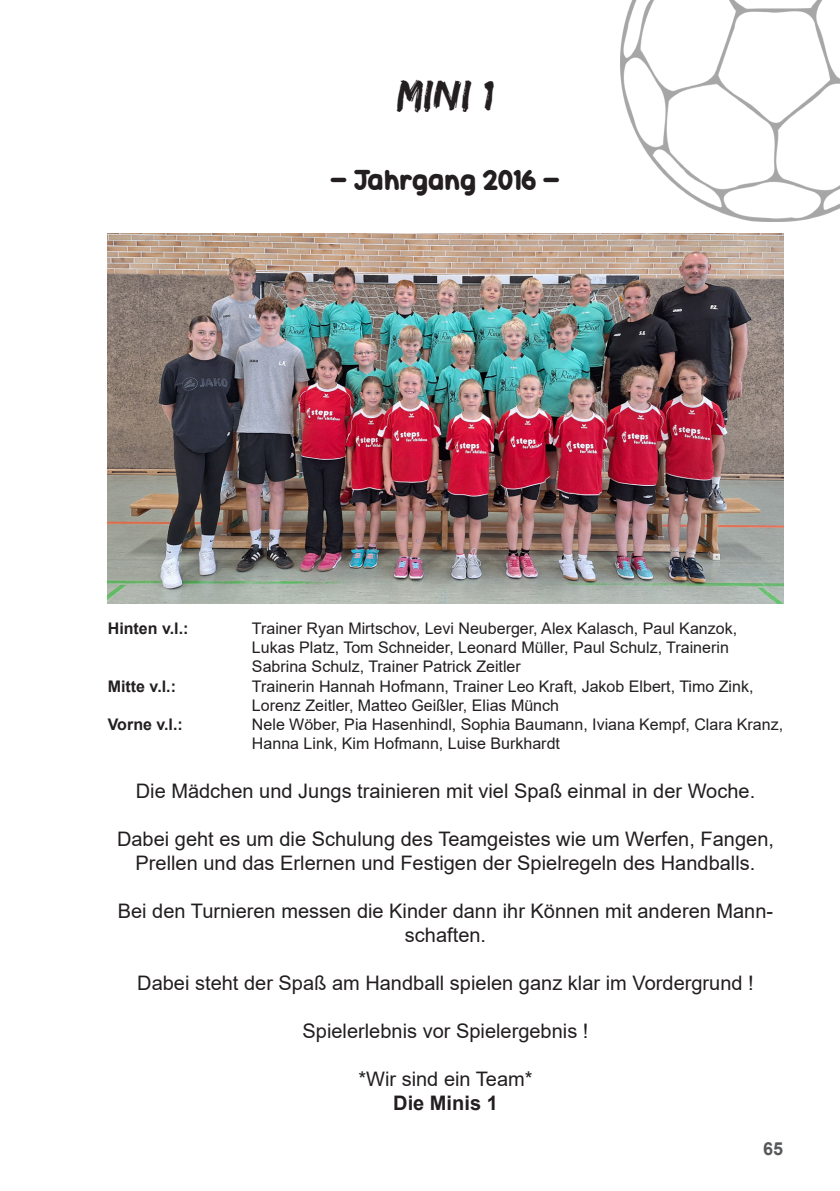
<style>
.page{position:relative;width:840px;height:1191px;background:#fff}
.page>*{position:absolute;margin:0;border:0;box-sizing:border-box;transform-origin:0 0}
.t1{font:44px "Edo SZ";color:#231f20}
.t2{font:28px "Candy Beans";letter-spacing:.005em;color:#231f20}
.t3{font:20px/24px "Arial";color:#231f20;text-align:center}
.t4{font:700 20px "Arial";color:#231f20}
.t5{font:700 18px "Arial";color:#57585a}
.t6{font:16px/19.2px "Arial";color:#231f20}
.t7{font:700 16px "Arial";color:#231f20}
</style>
<div class="page">
<img style="left:108px;top:234px;width:674px;height:369px">
<img style="left:620px;top:0;width:219px;height:221px">
<h1 class="t1" style="left:397px;top:69px;width:98px">MINI 1</h1>
<h2 class="t2" style="left:330px;top:161px;width:231px">- Jahrgang 2016 -</h2>
<p class="t7" style="left:108px;top:619px;width:82px">Hinten v.l.:</p>
<p class="t6" style="left:252px;top:619px;width:486px">Trainer Ryan Mirtschov, Levi Neuberger, Alex Kalasch, Paul Kanzok,<br>Lukas Platz, Tom Schneider, Leonard Müller, Paul Schulz, Trainerin<br>Sabrina Schulz, Trainer Patrick Zeitler</p>
<p class="t7" style="left:108px;top:677px;width:70px">Mitte v.l.:</p>
<p class="t6" style="left:252px;top:676px;width:502px">Trainerin Hannah Hofmann, Trainer Leo Kraft, Jakob Elbert, Timo Zink,<br>Lorenz Zeitler, Matteo Geißler, Elias Münch</p>
<p class="t7" style="left:108px;top:715px;width:76px">Vorne v.l.:</p>
<p class="t6" style="left:252px;top:715px;width:532px">Nele Wöber, Pia Hasenhindl, Sophia Baumann, Iviana Kempf, Clara Kranz,<br>Hanna Link, Kim Hofmann, Luise Burkhardt</p>
<p class="t3" style="left:136px;top:779px;width:620px">Die Mädchen und Jungs trainieren mit viel Spaß einmal in der Woche.</p>
<p class="t3" style="left:117px;top:827px;width:658px">Dabei geht es um die Schulung des Teamgeistes wie um Werfen, Fangen,<br>Prellen und das Erlernen und Festigen der Spielregeln des Handballs.</p>
<p class="t3" style="left:118px;top:899px;width:656px">Bei den Turnieren messen die Kinder dann ihr Können mit anderen Mann&shy;schaften.</p>
<p class="t3" style="left:137px;top:971px;width:617px">Dabei steht der Spaß am Handball spielen ganz klar im Vordergrund !</p>
<p class="t3" style="left:302px;top:1019px;width:287px">Spielerlebnis vor Spielergebnis !</p>
<p class="t3" style="left:358px;top:1067px;width:176px">*Wir sind ein Team*</p>
<p class="t4" style="left:393px;top:1092px;width:106px">Die Minis 1</p>
<p class="t5" style="left:762px;top:1138px;width:22px">65</p>
</div>
